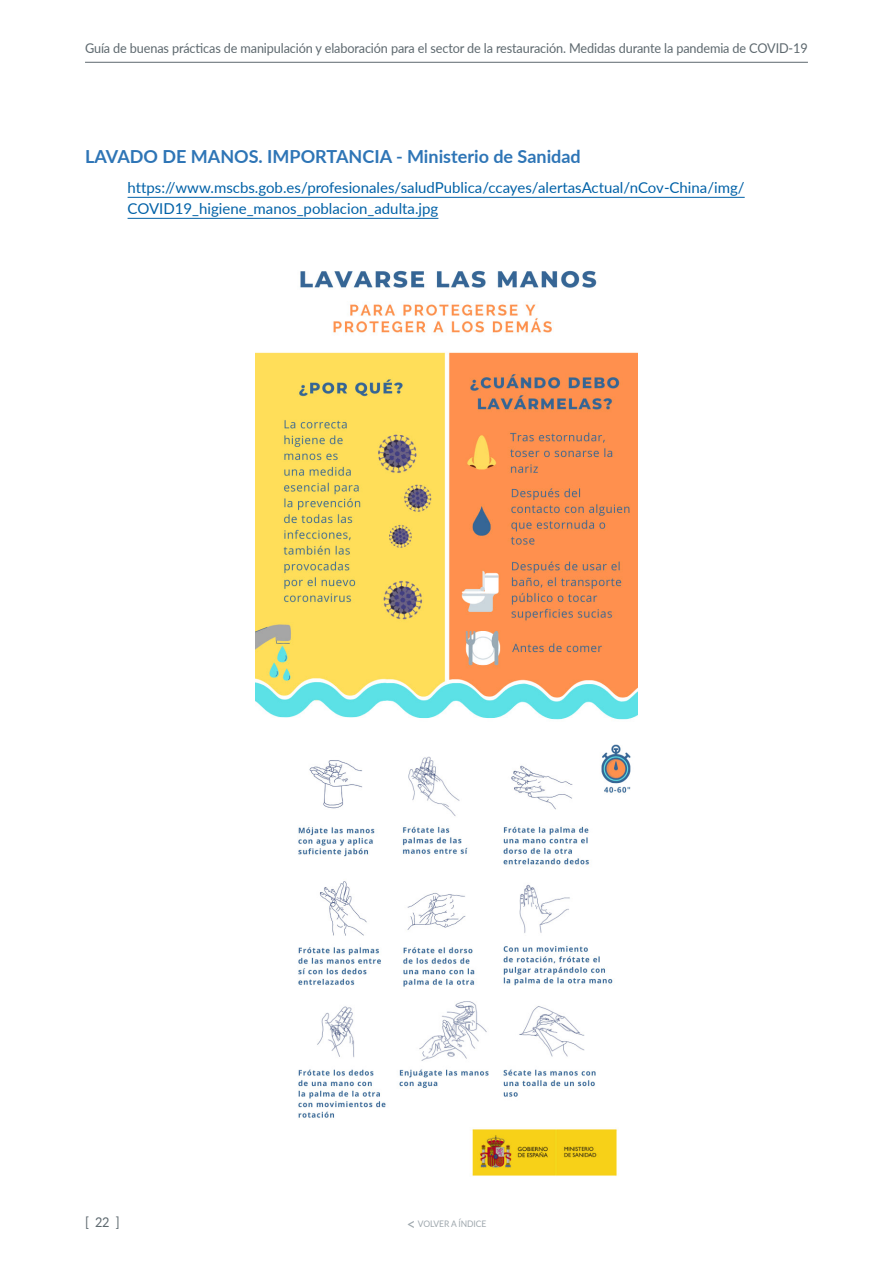
<style>
.page{position:relative;width:893px;height:1263px;background:#fff}
.page>*{position:absolute;margin:0;border:0;box-sizing:border-box;transform-origin:0 0}
.t1{font:700 18px "Lato";color:#2e75b6}
.t2{font:15px/21px "Lato";color:#0061a7}
.t3{font:13.5px "Lato";letter-spacing:-.01em;color:#5d686e;scale:.94 1}
.t4{font:9px "Lato";letter-spacing:-.01em;color:#9ea7ad;scale:.94 1}
.s1{font-size:16.5px}
</style>
<div class="page">
<hr style="left:85px;top:62px;width:723px;height:1px;background:#5d686e">
<hr style="left:128px;top:197px;width:617px;height:1px;background:#0061a7">
<hr style="left:128px;top:218px;width:310px;height:1px;background:#0061a7">
<img style="left:256px;top:270px;width:381px;height:906px">
<p class="t3" style="left:85px;top:39px;width:770px">Guía de buenas prácticas de manipulación y elaboración para el sector de la restauración. Medidas durante la pandemia de COVID-19</p>
<p class="t1" style="left:85px;top:144px;width:497px">LAVADO DE MANOS. IMPORTANCIA - Ministerio de Sanidad</p>
<p class="t2" style="left:128px;top:176px;width:619px">https://www.mscbs.gob.es/profesionales/saludPublica/ccayes/alertasActual/nCov-China/img/<br>COVID19_higiene_manos_poblacion_adulta.jpg</p>
<p class="t3" style="left:85px;top:1212px;width:38px">[ 22 ]</p>
<p class="t4" style="left:407px;top:1217px;width:86px"><span class="s1">&lt;</span> VOLVER A ÍNDICE</p>
</div>
